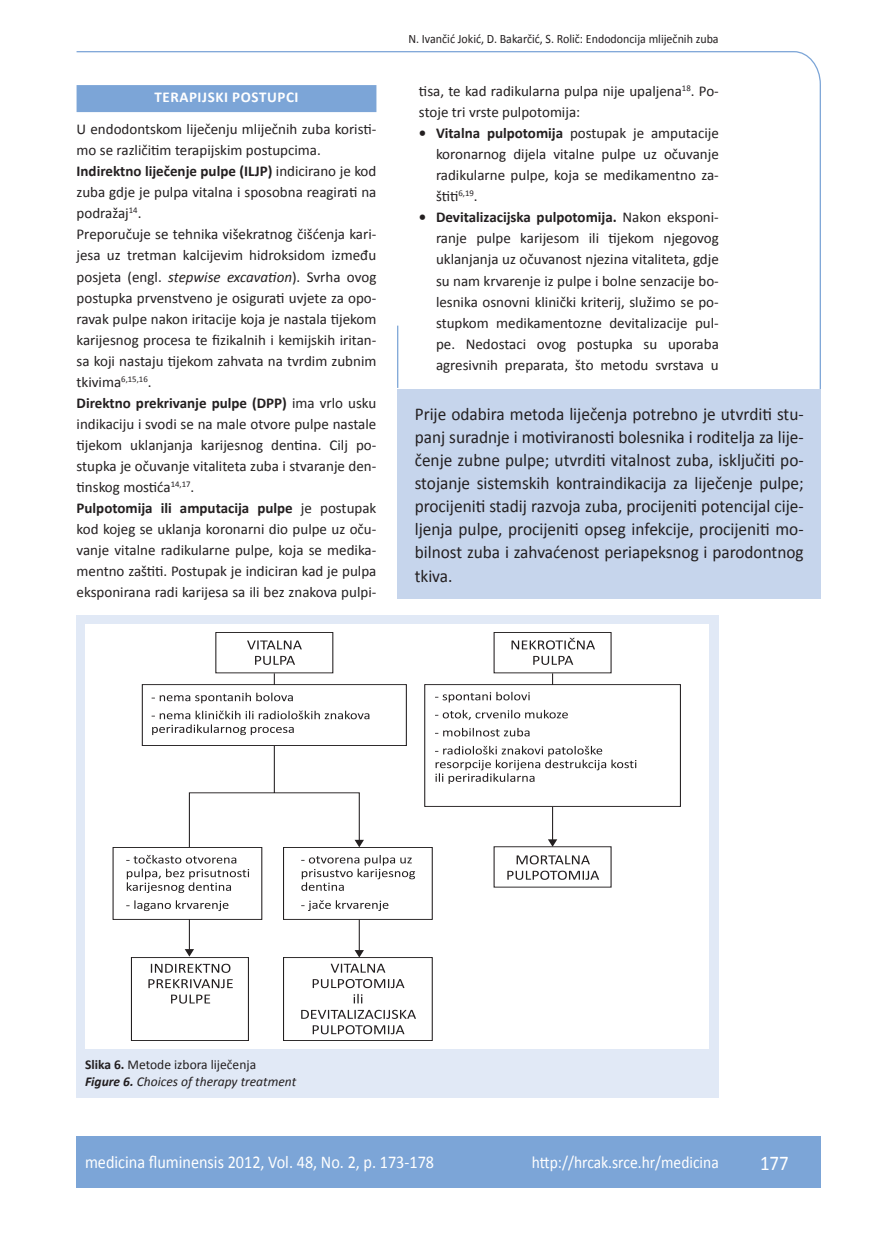
<style>
.page{position:relative;width:872px;height:1234px;background:#fff}
.page>*{position:absolute;margin:0;border:0;box-sizing:border-box;transform-origin:0 0}
.t1{font:21px "Calibri";color:#fff;scale:.9 1}
.anterfile{font:18px/23.1px "Calibri";color:#231f20;text-align:justify;scale:.96 1}
.t2{font:18px "Calibri";color:#fff;scale:.9 1}
.t3{font:17.25px "Calibri";color:#fff;scale:.9 1}
.osnovni_tekst{font:15px/21px "Calibri";color:#231f20;text-align:justify}
.bulet{font:15px/21px "Calibri";color:#231f20;text-align:justify}
.naslov_ruler{font:700 15px "Calibri";letter-spacing:.04em;color:#fff}
.potpis_slika{font:italic 13.5px/16.5px "Calibri";color:#231f20}
.glava{font:12.75px "Calibri";color:#231f20;scale:.94 1}
.s1{font-weight:700}
.s2{font-style:italic}
.s3{font-weight:700;font-style:normal}
.s4{font-style:normal}
</style>
<div class="page">
<svg style="left:76px;top:51px;width:745px;height:340px"></svg>
<hr style="left:397px;top:325px;width:1px;height:63px;background:#7ca5d7">
<div style="left:77px;top:1135px;width:744px;height:51px;background:#7ca5d7"></div>
<div style="left:77px;top:85px;width:299px;height:27px;background:#7ca5d7"></div>
<div style="left:398px;top:389px;width:423px;height:209px;background:#c6d5ec"></div>
<div style="left:77px;top:615px;width:642px;height:482px;background:#e1e9f6"></div>
<div style="left:85px;top:623px;width:623px;height:425px;background:#fff"></div>
<hr style="left:552px;top:673px;width:1px;height:166px;background:#231f20">
<svg style="left:548px;top:839px;width:9px;height:7px"></svg>
<hr style="left:189px;top:918px;width:1px;height:31px;background:#231f20">
<svg style="left:185px;top:948px;width:9px;height:8px"></svg>
<hr style="left:359px;top:919px;width:1px;height:31px;background:#231f20">
<svg style="left:354px;top:949px;width:10px;height:7px"></svg>
<div style="left:215px;top:632px;width:118px;height:41px;border:1px solid #231f20"></div>
<div style="left:142px;top:684px;width:265px;height:61px;border:1px solid #231f20"></div>
<div style="left:131px;top:956px;width:118px;height:84px;border:1px solid #231f20"></div>
<div style="left:283px;top:956px;width:150px;height:84px;border:1px solid #231f20"></div>
<div style="left:283px;top:846px;width:150px;height:73px;border:1px solid #231f20"></div>
<div style="left:493px;top:632px;width:118px;height:41px;border:1px solid #231f20"></div>
<div style="left:425px;top:684px;width:255px;height:122px;background:#fff"></div>
<div style="left:424px;top:684px;width:257px;height:122px;border:1px solid #231f20"></div>
<svg style="left:507px;top:855px;width:92px;height:24px"></svg>
<svg style="left:247px;top:640px;width:55px;height:24px"></svg>
<svg style="left:152px;top:672px;width:217px;height:176px"></svg>
<svg style="left:301px;top:854px;width:114px;height:56px"></svg>
<svg style="left:126px;top:854px;width:123px;height:56px"></svg>
<svg style="left:435px;top:691px;width:201px;height:92px"></svg>
<svg style="left:511px;top:637px;width:84px;height:27px"></svg>
<svg style="left:148px;top:963px;width:85px;height:40px"></svg>
<svg style="left:313px;top:963px;width:91px;height:24px"></svg>
<svg style="left:301px;top:993px;width:115px;height:41px"></svg>
<p class="naslov_ruler" style="left:154px;top:88px;width:146px">TERAPIJSKI POSTUPCI</p>
<p class="osnovni_tekst" style="left:77px;top:118px;width:301px">U endodontskom liječenju mliječnih zuba koristi&shy;mo se različitim terapijskim postupcima.</p>
<p class="osnovni_tekst" style="left:77px;top:160px;width:301px"><span class="s1">Indirektno liječenje pulpe (ILJP)</span> indicirano je kod zuba gdje je pulpa vitalna i sposobna reagirati na podražaj<sup>14</sup>.</p>
<p class="osnovni_tekst" style="left:77px;top:223px;width:301px">Preporučuje se tehnika višekratnog čišćenja kari&shy;jesa uz tretman kalcijevim hidroksidom između posjeta (engl. <span class="s2">stepwise excavation</span>). Svrha ovog postupka prvenstveno je osigurati uvjete za opo&shy;ravak pulpe nakon iritacije koja je nastala tijekom karijesnog procesa te fizikalnih i kemijskih iritan&shy;sa koji nastaju tijekom zahvata na tvrdim zubnim tkivima<sup>6,15,16</sup>.</p>
<p class="osnovni_tekst" style="left:77px;top:391px;width:301px"><span class="s1">Direktno prekrivanje pulpe (DPP)</span> ima vrlo usku indikaciju i svodi se na male otvore pulpe nastale tijekom uklanjanja karijesnog dentina. Cilj po&shy;stupka je očuvanje vitaliteta zuba i stvaranje den&shy;tinskog mostića<sup>14,17</sup>.</p>
<p class="osnovni_tekst" style="left:77px;top:496px;width:301px"><span class="s1">Pulpotomija ili amputacija pulpe</span> je postupak kod kojeg se uklanja koronarni dio pulpe uz oču&shy;vanje vitalne radikularne pulpe, koja se medika&shy;mentno zaštiti. Postupak je indiciran kad je pulpa eksponirana radi karijesa sa ili bez znakova pulpi-</p>
<p class="glava" style="left:408px;top:30px;width:331px">N. Ivančić Jokić, D. Bakarčić, S. Rolič: Endodoncija mliječnih zuba</p>
<p class="osnovni_tekst" style="left:419px;top:80px;width:301px">tisa, te kad radikularna pulpa nije upaljena<sup>18</sup>. Po&shy;stoje tri vrste pulpotomija:</p>
<p class="bulet" style="left:436px;top:122px;width:284px;text-indent:-17px"><span class="s1">• Vitalna pulpotomija</span> postupak je amputacije koronarnog dijela vitalne pulpe uz očuvanje radikularne pulpe, koja se medikamentno za&shy;štiti<sup>6,19</sup>.</p>
<p class="bulet" style="left:436px;top:206px;width:284px;text-indent:-17px"><span class="s1">• Devitalizacijska pulpotomija.</span> Nakon eksponi&shy;ranje pulpe karijesom ili tijekom njegovog uklanjanja uz očuvanost njezina vitaliteta, gdje su nam krvarenje iz pulpe i bolne senzacije bo&shy;lesnika osnovni klinički kriterij, služimo se po&shy;stupkom medikamentozne devitalizacije pul&shy;pe. Nedostaci ovog postupka su uporaba agresivnih preparata, što metodu svrstava u</p>
<p class="anterfile" style="left:415px;top:401px;width:407px">Prije odabira metoda liječenja potrebno je utvrditi stu&shy;panj suradnje i motiviranosti bolesnika i roditelja za lije&shy;čenje zubne pulpe; utvrditi vitalnost zuba, isključiti po&shy;stojanje sistemskih kontraindikacija za liječenje pulpe; procijeniti stadij razvoja zuba, procijeniti potencijal cije&shy;ljenja pulpe, procijeniti opseg infekcije, procijeniti mo&shy;bilnost zuba i zahvaćenost periapeksnog i parodontnog tkiva.</p>
<p class="potpis_slika" style="left:85px;top:1055px;width:213px"><span class="s3">Slika 6.</span> <span class="s4">Metode izbora liječenja<br></span><span class="s1">Figure 6.</span> Choices of therapy treatment</p>
<p class="t2" style="left:85px;top:1150px;width:389px">medicina fluminensis 2012, Vol. 48, No. 2, p. 173-178</p>
<p class="t3" style="left:532px;top:1151px;width:209px">http://hrcak.srce.hr/medicina</p>
<p class="t1" style="left:760px;top:1149px;width:33px">177</p>
</div>
